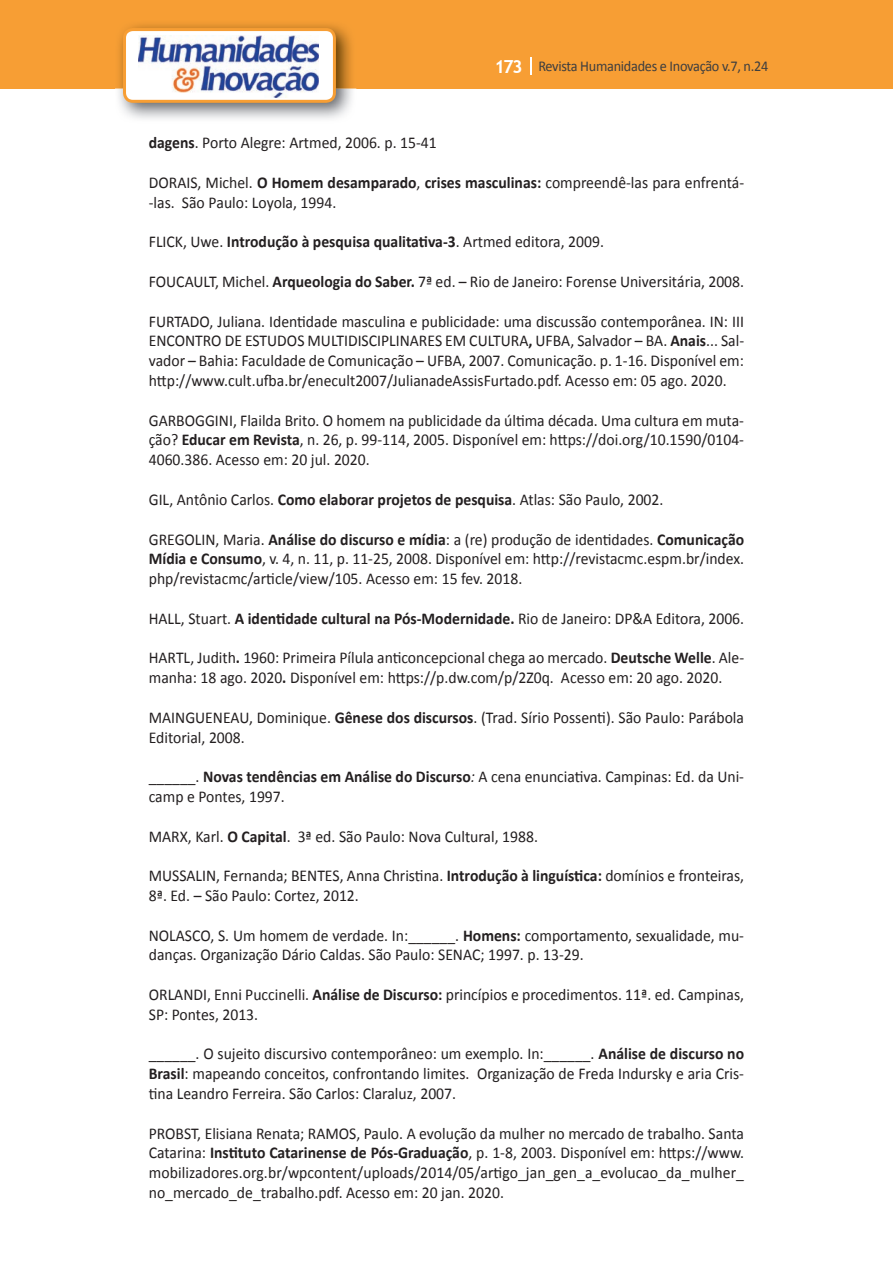
<style>
.page{position:relative;width:893px;height:1263px;background:#fff}
.page>*{position:absolute;margin:0;border:0;box-sizing:border-box;transform-origin:0 0}
.t1{font:16.5px/19.8px "Calibri";color:#231f20;scale:.95 1}
.t2{font:700 16.5px "Calibri";color:#231f20;scale:.95 1}
.t3{font:15px "Calibri";letter-spacing:-.02em;color:#3e3e3f;scale:.95 1}
.s1{font-family:"Trebuchet MS";font-weight:700;font-size:18px;color:#fff}
.s2{font-weight:700}
.s3{font-weight:400}
.s4{font-style:italic}
</style>
<div class="page">
<div style="left:0;top:0;width:893px;height:88px;background:#f79e34"></div>
<svg style="left:530px;top:57px;width:2px;height:18px"></svg>
<img style="left:115px;top:24px;width:241px;height:95px">
<svg style="left:123px;top:28px;width:213px;height:75px"></svg>
<p class="t3" style="left:495px;top:57px;width:290px"><span class="s1">173</span> Revista Humanidades e Inovação v.7, n.24</p>
<p class="t1" style="left:149px;top:133px;width:305px"><span class="s2">dagens</span>. Porto Alegre: Artmed, 2006. p. 15-41</p>
<p class="t1" style="left:149px;top:173px;width:628px">DORAIS, Michel. <span class="s2">O Homem desamparado</span>, <span class="s2">crises masculinas:</span> compreendê-las para enfrentá--las. São Paulo: Loyola, 1994.</p>
<p class="t2" style="left:149px;top:231px;width:481px"><span class="s3">FLICK, Uwe.</span> Introdução à pesquisa qualitativa-3<span class="s3">. Artmed editora, 2009.</span></p>
<p class="t1" style="left:149px;top:272px;width:628px">FOUCAULT, Michel. <span class="s2">Arqueologia do Saber.</span> 7ª ed. – Rio de Janeiro: Forense Universitária, 2008.</p>
<p class="t1" style="left:149px;top:311px;width:628px;text-align:justify">FURTADO, Juliana. Identidade masculina e publicidade: uma discussão contemporânea. IN: III ENCONTRO DE ESTUDOS MULTIDISCIPLINARES EM CULTURA<span class="s2">,</span> UFBA, Salvador – BA. <span class="s2">Anais</span>... Sal&shy;vador – Bahia: Faculdade de Comunicação – UFBA, 2007. Comunicação. p. 1-16. Disponível em: http://www.cult.ufba.br/enecult2007/JulianadeAssisFurtado.pdf. Acesso em: 05 ago. 2020.</p>
<p class="t1" style="left:149px;top:410px;width:628px;text-align:justify">GARBOGGINI, Flailda Brito. O homem na publicidade da última década. Uma cultura em muta&shy;ção? <span class="s2">Educar em Revista</span>, n. 26, p. 99-114, 2005. Disponível em: https://doi.org/10.1590/0104- 4060.386. Acesso em: 20 jul. 2020.</p>
<p class="t1" style="left:149px;top:490px;width:543px">GIL, Antônio Carlos. <span class="s2">Como elaborar projetos de pesquisa</span>. Atlas: São Paulo, 2002.</p>
<p class="t1" style="left:149px;top:529px;width:628px;text-align:justify">GREGOLIN, Maria. <span class="s2">Análise do discurso e mídia</span>: a (re) produção de identidades. <span class="s2">Comunicação Mídia e Consumo</span>, v. 4, n. 11, p. 11-25, 2008. Disponível em: http://revistacmc.espm.br/index. php/revistacmc/article/view/105. Acesso em: 15 fev. 2018.</p>
<p class="t1" style="left:149px;top:608px;width:628px">HALL, Stuart. <span class="s2">A identidade cultural na Pós-Modernidade.</span> Rio de Janeiro: DP&amp;A Editora, 2006.</p>
<p class="t1" style="left:149px;top:648px;width:628px">HARTL, Judith<span class="s2">.</span> 1960: Primeira Pílula anticoncepcional chega ao mercado. <span class="s2">Deutsche Welle</span>. Ale&shy;manha: 18 ago. 2020<span class="s2">.</span> Disponível em: https://p.dw.com/p/2Z0q. Acesso em: 20 ago. 2020.</p>
<p class="t1" style="left:149px;top:707px;width:628px">MAINGUENEAU, Dominique. <span class="s2">Gênese dos discursos</span>. (Trad. Sírio Possenti). São Paulo: Parábola<br>Editorial, 2008.</p>
<p class="t1" style="left:149px;top:767px;width:628px">______. <span class="s2">Novas tendências em Análise do Discurso</span><span class="s4">:</span> A cena enunciativa. Campinas: Ed. da Uni&shy;camp e Pontes, 1997.</p>
<p class="t1" style="left:149px;top:826px;width:411px">MARX, Karl. <span class="s2">O Capital</span>. 3ª ed. São Paulo: Nova Cultural, 1988.</p>
<p class="t1" style="left:149px;top:866px;width:628px">MUSSALIN, Fernanda; BENTES, Anna Christina. <span class="s2">Introdução à linguística:</span> domínios e fronteiras,<br>8ª. Ed. – São Paulo: Cortez, 2012.</p>
<p class="t1" style="left:149px;top:925px;width:628px">NOLASCO, S. Um homem de verdade. In:______. <span class="s2">Homens:</span> comportamento, sexualidade, mu&shy;danças. Organização Dário Caldas. São Paulo: SENAC; 1997. p. 13-29.</p>
<p class="t1" style="left:149px;top:985px;width:628px">ORLANDI, Enni Puccinelli. <span class="s2">Análise de Discurso:</span> princípios e procedimentos. 11ª. ed. Campinas,<br>SP: Pontes, 2013.</p>
<p class="t1" style="left:149px;top:1044px;width:628px;text-align:justify">______. O sujeito discursivo contemporâneo: um exemplo. In:______. <span class="s2">Análise de discurso no Brasil</span>: mapeando conceitos, confrontando limites. Organização de Freda Indursky e aria Cris&shy;tina Leandro Ferreira. São Carlos: Claraluz, 2007.</p>
<p class="t1" style="left:149px;top:1123px;width:628px;text-align:justify">PROBST, Elisiana Renata; RAMOS, Paulo. A evolução da mulher no mercado de trabalho. Santa Catarina: <span class="s2">Instituto Catarinense de Pós-Graduação</span>, p. 1-8, 2003. Disponível em: https://www. mobilizadores.org.br/wpcontent/uploads/2014/05/artigo_jan_gen_a_evolucao_da_mulher_ no_mercado_de_trabalho.pdf. Acesso em: 20 jan. 2020.</p>
</div>
